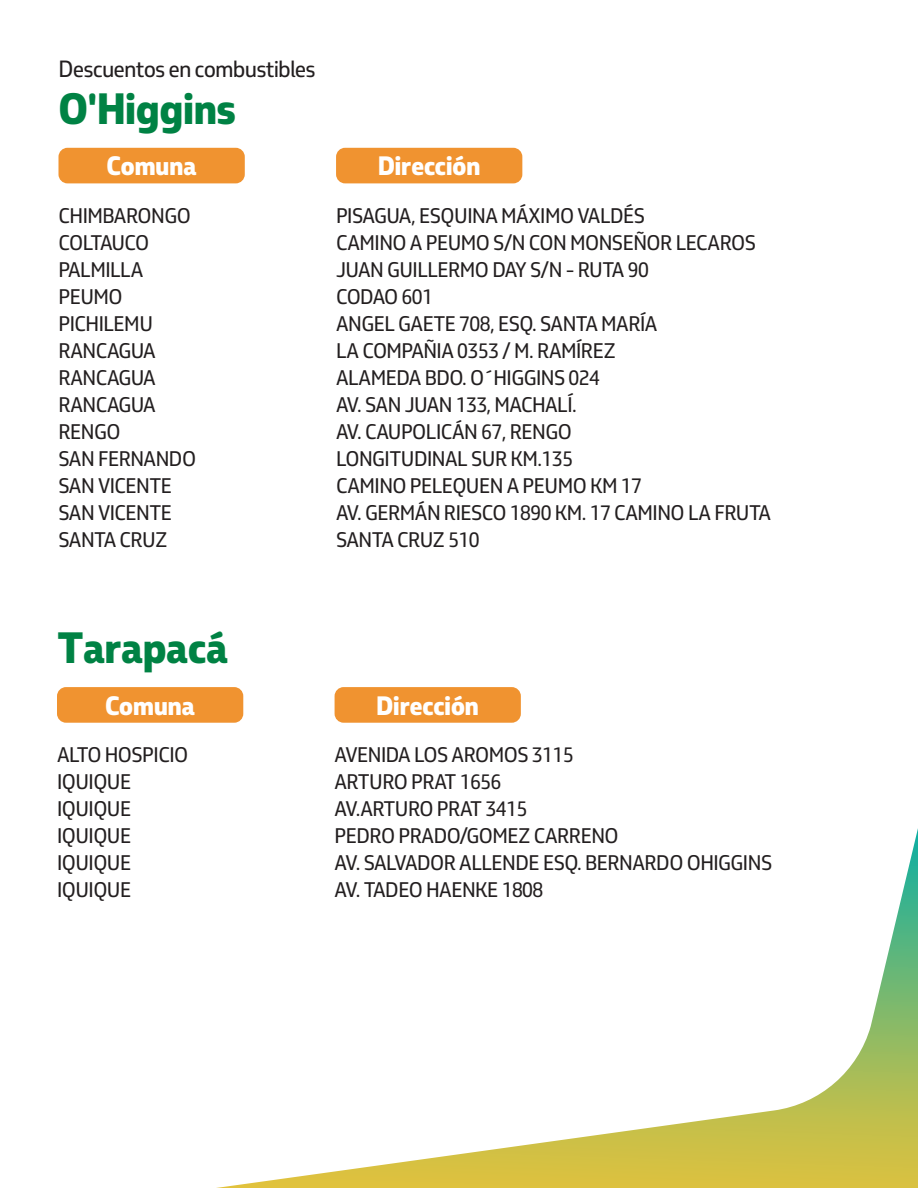
<style>
.page{position:relative;width:918px;height:1188px;background:#fff}
.page>*{position:absolute;margin:0;border:0;box-sizing:border-box;transform-origin:0 0}
.t1{font:800 42px "Petrobras Sans";letter-spacing:-.025em;color:#008244}
.t2{font:800 25.5px "Petrobras Sans";letter-spacing:-.025em;color:#fff}
.t3{font:22.5px "Petrobras Sans";letter-spacing:-.04em;color:#231f20}
.t4{font:20.25px/27px "Petrobras Sans";letter-spacing:-.025em;color:#231f20}
</style>
<div class="page">
<svg style="left:216px;top:828px;width:702px;height:360px"></svg>
<div style="left:57px;top:687px;width:186px;height:36px;background:#f09330;border-radius:9px"></div>
<div style="left:335px;top:687px;width:186px;height:36px;background:#f09330;border-radius:9px"></div>
<div style="left:58px;top:148px;width:187px;height:35px;background:#f09330;border-radius:9px"></div>
<div style="left:336px;top:148px;width:186px;height:35px;background:#f09330;border-radius:9px"></div>
<p class="t3" style="left:58px;top:55px;width:259px">Descuentos en combustibles</p>
<h1 class="t1" style="left:58px;top:80px;width:179px">O'Higgins</h1>
<p class="t2" style="left:107px;top:149px;width:92px">Comuna</p>
<p class="t2" style="left:378px;top:149px;width:104px">Dirección</p>
<p class="t4" style="left:336px;top:202px;width:437px">PISAGUA, ESQUINA MÁXIMO VALDÉS<br>CAMINO A PEUMO S/N CON MONSEÑOR LECAROS<br>JUAN GUILLERMO DAY S/N - RUTA 90<br>CODAO 601<br>ANGEL GAETE 708, ESQ. SANTA MARÍA<br>LA COMPAÑIA 0353 / M. RAMÍREZ<br>ALAMEDA BDO. O´HIGGINS 024<br>AV. SAN JUAN 133, MACHALÍ.<br>AV. CAUPOLICÁN 67, RENGO<br>LONGITUDINAL SUR KM.135<br>CAMINO PELEQUEN A PEUMO KM 17<br>AV. GERMÁN RIESCO 1890 KM. 17 CAMINO LA FRUTA<br>SANTA CRUZ 510</p>
<p class="t4" style="left:58px;top:202px;width:139px">CHIMBARONGO<br>COLTAUCO<br>PALMILLA<br>PEUMO<br>PICHILEMU<br>RANCAGUA<br>RANCAGUA<br>RANCAGUA<br>RENGO<br>SAN FERNANDO<br>SAN VICENTE<br>SAN VICENTE<br>SANTA CRUZ</p>
<h1 class="t1" style="left:57px;top:619px;width:173px">Tarapacá</h1>
<p class="t2" style="left:105px;top:688px;width:92px">Comuna</p>
<p class="t2" style="left:376px;top:688px;width:104px">Dirección</p>
<p class="t4" style="left:335px;top:741px;width:439px">AVENIDA LOS AROMOS 3115<br>ARTURO PRAT 1656<br>AV.ARTURO PRAT 3415<br>PEDRO PRADO/GOMEZ CARRENO<br>AV. SALVADOR ALLENDE ESQ. BERNARDO OHIGGINS<br>AV. TADEO HAENKE 1808</p>
<p class="t4" style="left:57px;top:741px;width:133px">ALTO HOSPICIO<br>IQUIQUE<br>IQUIQUE<br>IQUIQUE<br>IQUIQUE<br>IQUIQUE</p>
</div>
